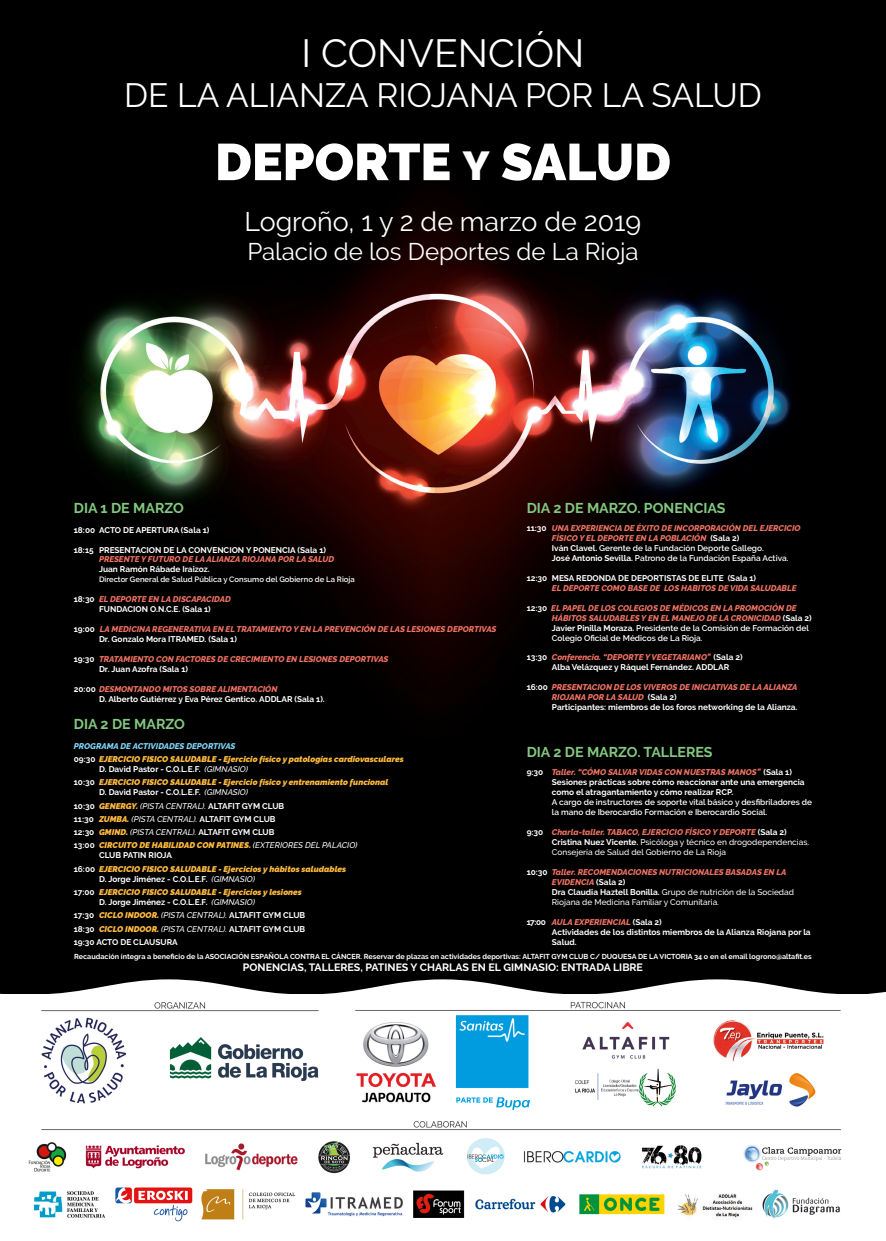
<style>
.page{position:relative;width:886px;height:1241px;background:#fff}
.page>*{position:absolute;margin:0;border:0;box-sizing:border-box;transform-origin:0 0}
.t1{font:900 51.44px "Raleway";color:#fff}
.t2{font:39.19px "Raleway";color:#fff}
.t3{font:33.56px "Raleway";color:#fff}
.t4{font:26.88px "Raleway";color:#fff}
.t5{font:24.06px "Raleway";color:#fff}
.t6{font:700 14.19px "Raleway";color:#82c77f}
.t7{font:700 10.62px "Raleway";color:#fff}
.t8{font:700 8.31px/9.9px "Raleway";color:#fff}
.t9{font:italic 800 8.31px/9.9px "Raleway";color:#f27263}
.t10{font:italic 900 8.31px/9.9px "Raleway";color:#fdb93e}
.t11{font:600 8.31px/9.9px "Raleway";color:#fff}
.t12{font:500 8.31px/9.9px "Raleway";color:#fff}
.t13{font:italic 800 8.31px "Raleway";color:#80d4f7}
.t14{font:600 7.69px "Raleway";color:#fff}
.t15{font:700 7.19px "Raleway";color:#fff}
.s1{font-size:40.25px}
.s2{font-weight:700;font-style:normal;color:#fff}
.s3{font-weight:500;color:#fff}
.s4{font-weight:900;font-style:italic;color:#fdb93e}
.s5{font-weight:500;font-style:italic}
.s6{font-weight:700}
.s7{font-weight:800;font-style:italic;color:#f27263}
</style>
<div class="page">
<div style="left:0;top:866px;width:886px;height:128px;background:#000"></div>
<img style="left:0;top:0;width:886px;height:866px">
<img style="left:28px;top:1001px;width:814px;height:221px">
<p class="t2" style="left:302px;top:30px;width:284px">I CONVENCIÓN</p>
<p class="t3" style="left:124px;top:76px;width:639px">DE LA ALIANZA RIOJANA POR LA SALUD</p>
<p class="t1" style="left:215px;top:132px;width:457px">DEPORTE <span class="s1">Y</span> SALUD</p>
<p class="t4" style="left:245px;top:206px;width:398px">Logroño, 1 y 2 de marzo de 2019</p>
<p class="t5" style="left:247px;top:238px;width:393px">Palacio de los Deportes de La Rioja</p>
<p class="t6" style="left:74px;top:499px;width:111px">DIA 1 DE MARZO</p>
<p class="t8" style="left:74px;top:524px;width:137px">18:00 ACTO DE APERTURA (Sala 1)</p>
<p class="t8" style="left:74px;top:544px;width:254px">18:15 PRESENTACION DE LA CONVENCION Y PONENCIA (Sala 1)</p>
<p class="t9" style="left:99px;top:554px;width:237px">PRESENTE Y FUTURO DE LA ALIANZA RIOJANA POR LA SALUD</p>
<p class="t8" style="left:99px;top:564px;width:112px">Juan Ramón Rábade Iraizoz.</p>
<p class="t14" style="left:99px;top:575px;width:257px">Director General de Salud Pública y Consumo del Gobierno de La Rioja</p>
<p class="t9" style="left:74px;top:594px;width:158px"><span class="s2">18:30</span> EL DEPORTE EN LA DISCAPACIDAD</p>
<p class="t8" style="left:99px;top:604px;width:113px">FUNDACION O.N.C.E. (Sala 1)</p>
<p class="t9" style="left:74px;top:624px;width:424px"><span class="s2">19:00</span> LA MEDICINA REGENERATIVA EN EL TRATAMIENTO Y EN LA PREVENCIÓN DE LAS LESIONES DEPORTIVAS</p>
<p class="t8" style="left:99px;top:634px;width:139px">Dr. Gonzalo Mora ITRAMED. (Sala 1)</p>
<p class="t9" style="left:74px;top:654px;width:316px"><span class="s2">19:30</span> TRATAMIENTO CON FACTORES DE CRECIMIENTO EN LESIONES DEPORTIVAS</p>
<p class="t8" style="left:99px;top:664px;width:90px">Dr. Juan Azofra (Sala 1)</p>
<p class="t9" style="left:74px;top:684px;width:205px"><span class="s2">20:00</span> DESMONTANDO MITOS SOBRE ALIMENTACIÓN</p>
<p class="t8" style="left:99px;top:693px;width:227px">D. Alberto Gutiérrez y Eva Pérez Gentico. ADDLAR (Sala 1).</p>
<p class="t6" style="left:74px;top:715px;width:112px">DIA 2 DE MARZO</p>
<p class="t13" style="left:74px;top:740px;width:163px">PROGRAMA DE ACTIVIDADES DEPORTIVAS</p>
<p class="t10" style="left:99px;top:754px;width:306px;text-indent:-25px"><span class="s2">09:30</span> EJERCICIO FISICO SALUDABLE - Ejercicio físico y patologías cardiovasculares<br><span class="s2">D. David Pastor - C.O.L.E.F.</span> <span class="s3">(GIMNASIO)</span></p>
<p class="t10" style="left:99px;top:777px;width:291px;text-indent:-25px"><span class="s2">10:30</span> EJERCICIO FISICO SALUDABLE - Ejercicio físico y entrenamiento funcional<br><span class="s2">D. David Pastor - C.O.L.E.F.</span> <span class="s3">(GIMNASIO)</span></p>
<p class="t8" style="left:74px;top:800px;width:212px">10:30 <span class="s4">GENERGY.</span> <span class="s5">(PISTA CENTRAL).</span> ALTAFIT GYM CLUB</p>
<p class="t8" style="left:74px;top:813px;width:203px">11:30 <span class="s4">ZUMBA.</span> <span class="s5">(PISTA CENTRAL).</span> ALTAFIT GYM CLUB</p>
<p class="t8" style="left:74px;top:827px;width:202px">12:30 <span class="s4">GMIND.</span> <span class="s5">(PISTA CENTRAL).</span> ALTAFIT GYM CLUB</p>
<p class="t10" style="left:99px;top:840px;width:260px;text-indent:-25px"><span class="s2">13:00</span> CIRCUITO DE HABILIDAD CON PATINES. <span class="s3">(EXTERIORES DEL PALACIO)<br></span><span class="s2">CLUB PATIN RIOJA</span></p>
<p class="t10" style="left:99px;top:863px;width:249px;text-indent:-25px"><span class="s2">16:00</span> EJERCICIO FISICO SALUDABLE - Ejercicios y hábitos saludables<br><span class="s2">D. Jorge Jiménez - C.O.L.E.F.</span> <span class="s3">(GIMNASIO)</span></p>
<p class="t10" style="left:99px;top:887px;width:204px;text-indent:-25px"><span class="s2">17:00</span> EJERCICIO FISICO SALUDABLE - Ejercicios y lesiones<br><span class="s2">D. Jorge Jiménez - C.O.L.E.F.</span> <span class="s3">(GIMNASIO)</span></p>
<p class="t8" style="left:74px;top:910px;width:233px">17:30 <span class="s4">CICLO INDOOR.</span> <span class="s5">(PISTA CENTRAL).</span> ALTAFIT GYM CLUB</p>
<p class="t8" style="left:74px;top:923px;width:233px">18:30 <span class="s4">CICLO INDOOR.</span> <span class="s5">(PISTA CENTRAL).</span> ALTAFIT GYM CLUB</p>
<p class="t8" style="left:74px;top:936px;width:105px">19:30 ACTO DE CLAUSURA</p>
<p class="t6" style="left:527px;top:499px;width:200px">DIA 2 DE MARZO. PONENCIAS</p>
<p class="t9" style="left:552px;top:523px;width:250px;text-indent:-25px"><span class="s2">11:30</span> UNA EXPERIENCIA DE ÉXITO DE INCORPORACIÓN DEL EJERCICIO<br>FÍSICO Y EL DEPORTE EN LA POBLACIÓN <span class="s2">(Sala 2)</span></p>
<p class="t11" style="left:552px;top:543px;width:214px"><span class="s6">Iván Clavel.</span> Gerente de la Fundación Deporte Gallego.</p>
<p class="t11" style="left:552px;top:553px;width:238px"><span class="s6">José Antonio Sevilla.</span> Patrono de la Fundación España Activa.</p>
<p class="t8" style="left:527px;top:573px;width:231px">12:30 MESA REDONDA DE DEPORTISTAS DE ELITE (Sala 1)</p>
<p class="t9" style="left:552px;top:583px;width:246px">EL DEPORTE COMO BASE DE LOS HABITOS DE VIDA SALUDABLE</p>
<p class="t9" style="left:552px;top:602px;width:261px;text-indent:-25px"><span class="s2">12:30</span> EL PAPEL DE LOS COLEGIOS DE MÉDICOS EN LA PROMOCIÓN DE<br>HÁBITOS SALUDABLES Y EN EL MANEJO DE LA CRONICIDAD <span class="s2">(Sala 2)</span></p>
<p class="t11" style="left:552px;top:622px;width:258px"><span class="s6">Javier Pinilla Moraza.</span> Presidente de la Comisión de Formación del<br>Colegio Oficial de Médicos de La Rioja.</p>
<p class="t8" style="left:552px;top:652px;width:192px;text-indent:-25px">13:30 <span class="s7">Conferencia. “DEPORTE Y VEGETARIANO”</span> (Sala 2)<br>Alba Velázquez y Ráquel Fernández. ADDLAR</p>
<p class="t8" style="left:552px;top:682px;width:247px;text-indent:-25px">16:00 <span class="s7">PRESENTACION DE LOS VIVEROS DE INICIATIVAS DE LA ALIANZA<br>RIOJANA POR LA SALUD</span> (Sala 2)<br>Participantes: miembros de los foros networking de la Alianza.</p>
<p class="t6" style="left:527px;top:743px;width:187px">DIA 2 DE MARZO. TALLERES</p>
<p class="t9" style="left:527px;top:767px;width:267px"><span class="s2">9:30</span> Taller. “CÓMO SALVAR VIDAS CON NUESTRAS MANOS” <span class="s2">(Sala 1)</span></p>
<p class="t8" style="left:552px;top:777px;width:254px">Sesiones prácticas sobre cómo reaccionar ante una emergencia como el atragantamiento y cómo realizar RCP.</p>
<p class="t11" style="left:552px;top:797px;width:262px">A cargo de instructores de soporte vital básico y desfibriladores de la mano de Iberocardio Formación e Iberocardio Social.</p>
<p class="t9" style="left:527px;top:827px;width:262px"><span class="s2">9:30</span> Charla-taller. TABACO, EJERCICIO FÍSICO Y DEPORTE <span class="s2">(Sala 2)</span></p>
<p class="t12" style="left:552px;top:837px;width:259px"><span class="s6">Cristina Nuez Vicente.</span> Psicóloga y técnico en drogodependencias.<br>Consejería de Salud del Gobierno de La Rioja</p>
<p class="t12" style="left:552px;top:866px;width:244px;text-indent:-25px"><span class="s6">10:30</span> <span class="s7">Taller. RECOMENDACIONES NUTRICIONALES BASADAS EN LA EVIDENCIA</span> <span class="s6">(Sala 2)<br>Dra Claudia Haztell Bonilla.</span> Grupo de nutrición de la Sociedad Riojana de Medicina Familiar y Comunitaria.</p>
<p class="t9" style="left:527px;top:916px;width:137px"><span class="s2">17:00</span> AULA EXPERIENCIAL <span class="s2">(Sala 2)</span></p>
<p class="t8" style="left:552px;top:926px;width:260px">Actividades de los distintos miembros de la Alianza Riojana por la<br>Salud.</p>
<p class="t15" style="left:74px;top:951px;width:739px">Recaudación íntegra a beneficio de la ASOCIACIÓN ESPAÑOLA CONTRA EL CÁNCER. Reservar de plazas en actividades deportivas: ALTAFIT GYM CLUB C/ DUQUESA DE LA VICTORIA 34 o en el email logrono@altafit.es</p>
<p class="t7" style="left:243px;top:961px;width:402px">PONENCIAS, TALLERES, PATINES Y CHARLAS EN EL GIMNASIO: ENTRADA LIBRE</p>
</div>
